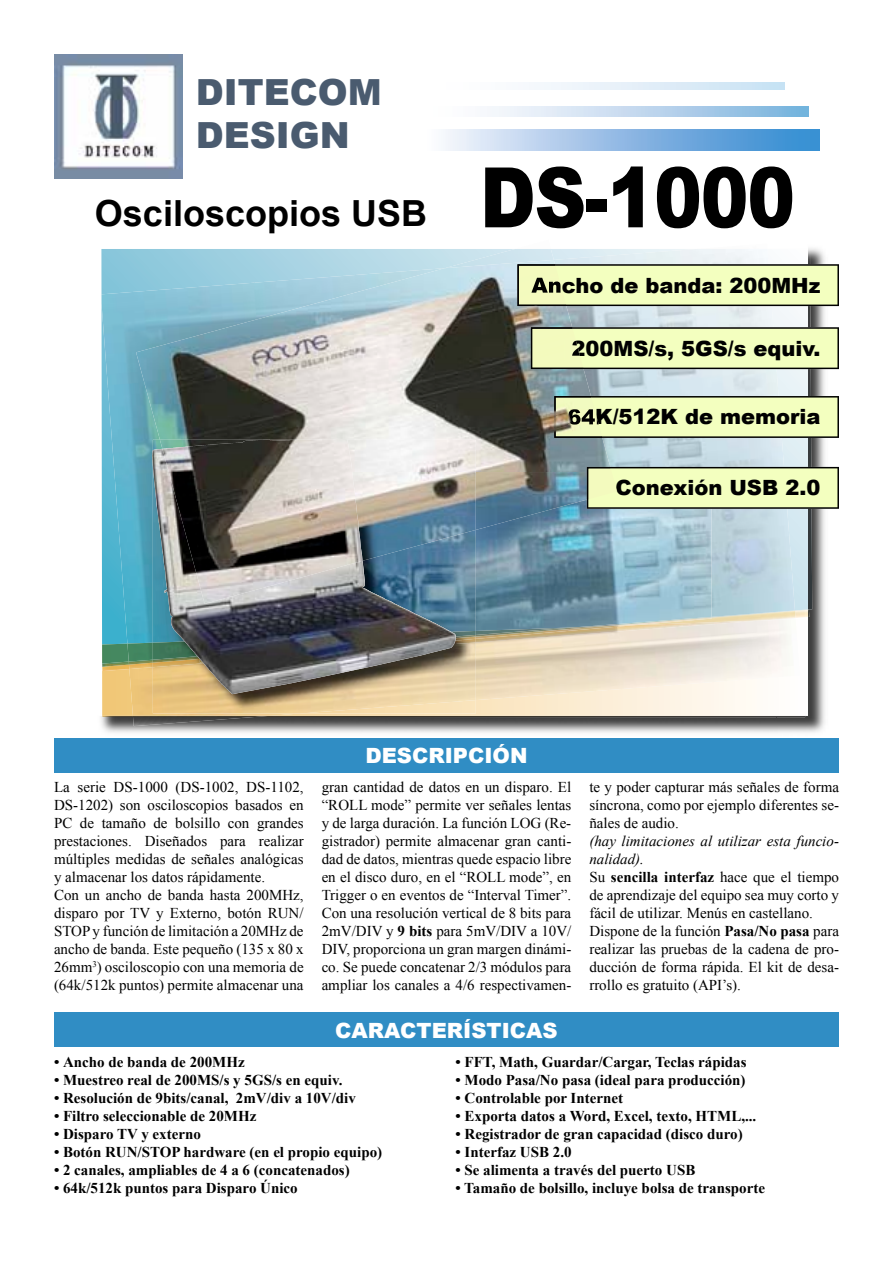
<style>
.page{position:relative;width:893px;height:1263px;background:#fff}
.page>*{position:absolute;margin:0;border:0;box-sizing:border-box;transform-origin:0 0}
.t1{font:900 83.55px "Arial";letter-spacing:-.02em;color:#000;scale:.86 1}
.t2{font:700 36px "Arial";color:#000}
.t3{font:900 36px/43.2px "Arial";color:#4a5b6f}
.t4{font:900 21px "Arial";color:#000}
.t5{font:900 21px "Arial";color:#fff}
.t6{font:15px/18px "Times New Roman";color:#000}
.t7{font:700 15px "Times New Roman";color:#000}
.s1{font-weight:700}
.s2{font-style:italic}
</style>
<div class="page">
<div style="left:54px;top:739px;width:785px;height:34px;background:#308dc4"></div>
<div style="left:54px;top:1013px;width:785px;height:34px;background:#308dc4"></div>
<svg style="left:534px;top:83px;width:251px;height:7px"></svg>
<svg style="left:490px;top:106px;width:319px;height:11px;background:#bad5ec"></svg>
<div style="left:372px;top:130px;width:448px;height:21px;background:linear-gradient(to right,#fff,#2e85cf)"></div>
<img style="left:54px;top:54px;width:129px;height:124px">
<img style="left:777px;top:248px;width:51px;height:485px">
<img style="left:101px;top:716px;width:676px;height:17px">
<img style="left:133px;top:717px;width:122px;height:9px">
<img style="left:808px;top:249px;width:4px;height:361px">
<svg style="left:101px;top:249px;width:707px;height:418px;background:#aacfdc"></svg>
<img style="left:101px;top:283px;width:35px;height:103px">
<img style="left:554px;top:249px;width:215px;height:15px">
<img style="left:610px;top:306px;width:174px;height:161px">
<img style="left:108px;top:382px;width:44px;height:227px">
<img style="left:711px;top:509px;width:84px;height:100px">
<img style="left:476px;top:509px;width:235px;height:100px">
<img style="left:102px;top:609px;width:706px;height:55px">
<img style="left:711px;top:610px;width:84px;height:7px">
<img style="left:575px;top:617px;width:136px;height:2px">
<img style="left:102px;top:716px;width:703px;height:1px">
<img style="left:133px;top:716px;width:136px;height:1px">
<svg style="left:102px;top:619px;width:703px;height:97px"></svg>
<img style="left:129px;top:619px;width:671px;height:97px">
<img style="left:102px;top:644px;width:25px;height:17px">
<img style="left:127px;top:643px;width:2px;height:18px">
<img style="left:102px;top:667px;width:27px;height:4px">
<img style="left:129px;top:620px;width:632px;height:49px">
<img style="left:102px;top:661px;width:27px;height:6px">
<img style="left:129px;top:660px;width:23px;height:5px">
<img style="left:476px;top:625px;width:160px;height:14px">
<img style="left:476px;top:626px;width:127px;height:11px">
<img style="left:362px;top:561px;width:114px;height:71px">
<img style="left:299px;top:700px;width:177px;height:13px">
<img style="left:329px;top:667px;width:125px;height:8px">
<img style="left:451px;top:631px;width:25px;height:5px">
<img style="left:208px;top:662px;width:268px;height:5px">
<img style="left:208px;top:637px;width:268px;height:25px">
<img style="left:456px;top:635px;width:20px;height:3px">
<img style="left:152px;top:472px;width:56px;height:197px">
<svg style="left:610px;top:264px;width:229px;height:42px;background:#e0ebb0"></svg>
<svg style="left:610px;top:327px;width:229px;height:42px;background:#e0ebb1"></svg>
<svg style="left:610px;top:396px;width:229px;height:42px;background:#e0ebb0"></svg>
<img style="left:445px;top:249px;width:109px;height:11px">
<img style="left:136px;top:260px;width:474px;height:212px">
<img style="left:476px;top:472px;width:111px;height:58px">
<img style="left:160px;top:440px;width:316px;height:32px">
<img style="left:362px;top:472px;width:114px;height:89px">
<img style="left:162px;top:439px;width:200px;height:165px">
<img style="left:517px;top:264px;width:49px;height:42px">
<img style="left:531px;top:327px;width:53px;height:42px">
<img style="left:554px;top:396px;width:48px;height:42px">
<svg style="left:587px;top:467px;width:252px;height:42px;background:#e0ebb0"></svg>
<img style="left:587px;top:467px;width:24px;height:33px">
<h2 class="t3" style="left:196px;top:69px;width:187px">DITECOM<br>DESIGN</h2>
<h2 class="t2" style="left:95px;top:190px;width:334px">Osciloscopios USB</h2>
<h1 class="t1" style="left:480px;top:137px;width:368px">DS-1000</h1>
<h3 class="t4" style="left:531px;top:270px;width:291px">Ancho de banda: 200MHz</h3>
<h3 class="t4" style="left:572px;top:333px;width:250px">200MS/s, 5GS/s equiv.</h3>
<h3 class="t4" style="left:567px;top:402px;width:255px">64K/512K de memoria</h3>
<h3 class="t4" style="left:616px;top:473px;width:206px">Conexión USB 2.0</h3>
<h3 class="t5" style="left:365px;top:740px;width:164px">DESCRIPCIÓN</h3>
<p class="t6" style="left:54px;top:777px;width:251px">La serie DS-1000 (DS-1002, DS-1102, DS-1202) son osciloscopios basados en PC de tamaño de bolsillo con grandes prestaciones. Diseñados para realizar múltiples medidas de señales analógicas y almacenar los datos rápidamente.<br>Con un ancho de banda hasta 200MHz, disparo por TV y Externo, botón RUN/ STOP y función de limitación a 20MHz de ancho de banda. Este pequeño (135 x 80 x 26mm<sup>3</sup>) osciloscopio con una memoria de (64k/512k puntos) permite almacenar una</p>
<p class="t6" style="left:322px;top:777px;width:251px;text-align:justify">gran cantidad de datos en un disparo. El “ROLL mode” permite ver señales lentas y de larga duración. La función LOG (Re&shy;gistrador) permite almacenar gran canti&shy;dad de datos, mientras quede espacio libre en el disco duro, en el “ROLL mode”, en Trigger o en eventos de “Interval Timer”.<br>Con una resolución vertical de 8 bits para 2mV/DIV y <span class="s1">9 bits</span> para 5mV/DIV a 10V/ DIV, proporciona un gran margen dinámi&shy;co. Se puede concatenar 2/3 módulos para ampliar los canales a 4/6 respectivamen-</p>
<p class="t6" style="left:589px;top:777px;width:251px;text-align:justify">te y poder capturar más señales de forma síncrona, como por ejemplo diferentes se&shy;ñales de audio.</p>
<p class="t6" style="left:589px;top:831px;width:251px"><span class="s2">(hay limitaciones al utilizar esta funcio&shy;nalidad).<br></span>Su <span class="s1">sencilla interfaz</span> hace que el tiempo de aprendizaje del equipo sea muy corto y fácil de utilizar. Menús en castellano.<br>Dispone de la función <span class="s1">Pasa/No pasa</span> para realizar las pruebas de la cadena de pro&shy;ducción de forma rápida. El kit de desa&shy;rrollo es gratuito (API’s).</p>
<h3 class="t5" style="left:335px;top:1015px;width:224px">CARACTERÍSTICAS</h3>
<p class="t7" style="left:54px;top:1051px;width:192px">• Ancho de banda de 200MHz</p>
<p class="t7" style="left:54px;top:1069px;width:290px">• Muestreo real de 200MS/s y 5GS/s en equiv.</p>
<p class="t7" style="left:54px;top:1087px;width:303px">• Resolución de 9bits/canal, 2mV/div a 10V/div</p>
<p class="t7" style="left:54px;top:1105px;width:204px">• Filtro seleccionable de 20MHz</p>
<p class="t7" style="left:54px;top:1123px;width:148px">• Disparo TV y externo</p>
<p class="t7" style="left:54px;top:1141px;width:330px">• Botón RUN/STOP hardware (en el propio equipo)</p>
<p class="t7" style="left:54px;top:1159px;width:297px">• 2 canales, ampliables de 4 a 6 (concatenados)</p>
<p class="t7" style="left:54px;top:1177px;width:245px">• 64k/512k puntos para Disparo Único</p>
<p class="t7" style="left:455px;top:1051px;width:293px">• FFT, Math, Guardar/Cargar, Teclas rápidas</p>
<p class="t7" style="left:455px;top:1069px;width:291px">• Modo Pasa/No pasa (ideal para producción)</p>
<p class="t7" style="left:455px;top:1087px;width:169px">• Controlable por Internet</p>
<p class="t7" style="left:455px;top:1105px;width:302px">• Exporta datos a Word, Excel, texto, HTML,...</p>
<p class="t7" style="left:455px;top:1123px;width:289px">• Registrador de gran capacidad (disco duro)</p>
<p class="t7" style="left:455px;top:1141px;width:118px">• Interfaz USB 2.0</p>
<p class="t7" style="left:455px;top:1159px;width:241px">• Se alimenta a través del puerto USB</p>
<p class="t7" style="left:455px;top:1177px;width:311px">• Tamaño de bolsillo, incluye bolsa de transporte</p>
</div>
